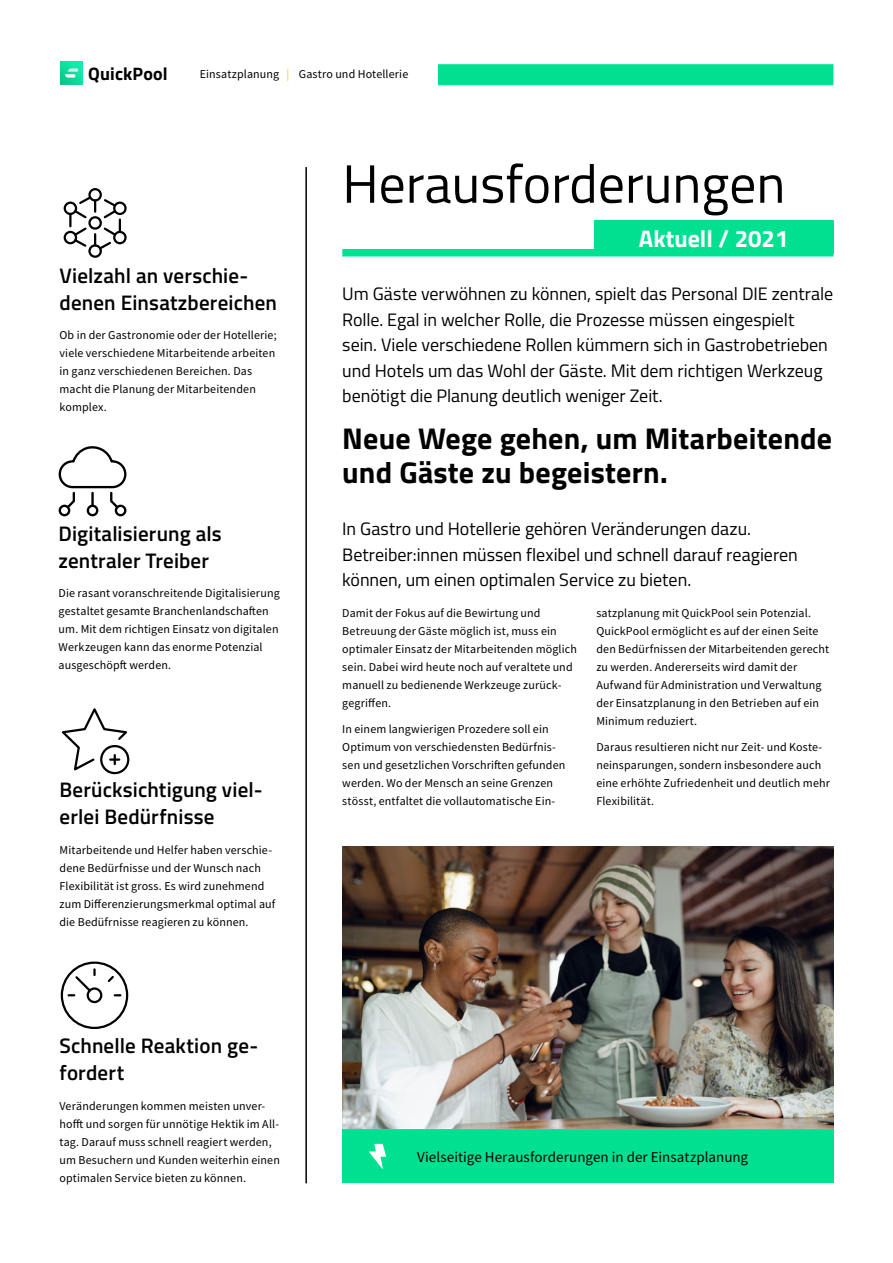
<style>
.page{position:relative;width:893px;height:1263px;background:#fff}
.page>*{position:absolute;margin:0;border:0;box-sizing:border-box;transform-origin:0 0}
.t1{font:54px "Titillium Web";color:#000}
.t2{font:700 30px/34.5px "Titillium Web";letter-spacing:.005em;color:#000}
.t3{font:700 24px "Titillium Web";color:#fff}
.t4{font:600 21px/27px "Titillium Web";letter-spacing:.01em;color:#000}
.t5{font:18px/25.5px "Titillium Web";letter-spacing:-.005em;color:#000}
.t6{font:700 18px "Titillium Web";letter-spacing:.01em;color:#000}
.t7{font:15px "Source Sans Pro";letter-spacing:.005em;color:#000}
.t8{font:12px/18px "Source Sans Pro";letter-spacing:.01em;color:#000}
.s1{color:#feca00}
</style>
<div class="page">
<div style="left:342px;top:1129px;width:491px;height:54px;background:#00e091"></div>
<svg style="left:369px;top:1144px;width:17px;height:25px"></svg>
<img style="left:342px;top:846px;width:491px;height:283px">
<div style="left:594px;top:220px;width:239px;height:34px;background:#00e091"></div>
<div style="left:88px;top:188px;width:14px;height:14px;border:2px solid #000;border-radius:50%"></div>
<div style="left:64px;top:202px;width:13px;height:13px;border:2px solid #000;border-radius:50%"></div>
<div style="left:113px;top:202px;width:14px;height:13px;border:2px solid #000;border-radius:50%"></div>
<div style="left:64px;top:231px;width:13px;height:13px;border:2px solid #000;border-radius:50%"></div>
<div style="left:113px;top:231px;width:14px;height:13px;border:2px solid #000;border-radius:50%"></div>
<div style="left:88px;top:244px;width:14px;height:14px;border:2px solid #000;border-radius:50%"></div>
<svg style="left:69px;top:194px;width:52px;height:57px"></svg>
<div style="left:100px;top:745px;width:29px;height:29px;border:2px solid #000;border-radius:50%"></div>
<svg style="left:62px;top:708px;width:68px;height:65px"></svg>
<div style="left:59px;top:505px;width:11px;height:11px;border:2px solid #000;border-radius:50%"></div>
<div style="left:87px;top:505px;width:11px;height:11px;border:2px solid #000;border-radius:50%"></div>
<div style="left:115px;top:505px;width:11px;height:11px;border:2px solid #000;border-radius:50%"></div>
<svg style="left:58px;top:446px;width:69px;height:64px"></svg>
<svg style="left:107px;top:976px;width:7px;height:6px"></svg>
<div style="left:61px;top:961px;width:67px;height:68px;border:2px solid #000;border-radius:50%"></div>
<svg style="left:69px;top:969px;width:27px;height:27px"></svg>
<div style="left:87px;top:987px;width:15px;height:16px;border:2px solid #000;border-radius:50%"></div>
<img style="left:60px;top:62px;width:23px;height:22px">
<hr style="left:305px;top:167px;width:2px;height:1016px;background:#000">
<div style="left:342px;top:249px;width:491px;height:8px;background:#00e091"></div>
<div style="left:438px;top:64px;width:395px;height:21px;background:#00e091"></div>
<h3 class="t6" style="left:88px;top:60px;width:81px">QuickPool</h3>
<p class="t8" style="left:200px;top:65px;width:210px">Einsatzplanung <span class="s1">|</span> Gastro und Hotellerie</p>
<h1 class="t1" style="left:342px;top:144px;width:445px">Herausforderungen</h1>
<h3 class="t4" style="left:59px;top:261px;width:219px">Vielzahl an verschie&shy;denen Einsatzbereichen</h3>
<p class="t8" style="left:59px;top:326px;width:219px">Ob in der Gastronomie oder der Hotellerie; viele verschiedene Mitarbeitende arbeiten in ganz verschiedenen Bereichen. Das macht die Planung der Mitarbeitenden komplex.</p>
<h3 class="t4" style="left:59px;top:519px;width:165px">Digitalisierung als zentraler Treiber</h3>
<p class="t8" style="left:59px;top:584px;width:223px">Die rasant voranschreitende Digitalisierung gestaltet gesamte Branchenlandschaften um. Mit dem richtigen Einsatz von digitalen Werkzeugen kann das enorme Potenzial ausgeschöpft werden.</p>
<h3 class="t4" style="left:60px;top:775px;width:205px">Berücksichtigung viel&shy;erlei Bedürfnisse</h3>
<p class="t8" style="left:60px;top:841px;width:217px">Mitarbeitende und Helfer haben verschie&shy;dene Bedürfnisse und der Wunsch nach Flexibilität ist gross. Es wird zunehmend zum Differenzierungsmerkmal optimal auf die Bedüfrnisse reagieren zu können.</p>
<h3 class="t4" style="left:60px;top:1031px;width:200px">Schnelle Reaktion ge&shy;fordert</h3>
<p class="t8" style="left:60px;top:1097px;width:222px">Veränderungen kommen meisten unver&shy;hofft und sorgen für unnötige Hektik im All&shy;tag. Darauf muss schnell reagiert werden, um Besuchern und Kunden weiterhin einen optimalen Service bieten zu können.</p>
<h3 class="t3" style="left:639px;top:221px;width:151px">Aktuell / 2021</h3>
<p class="t5" style="left:342px;top:280px;width:493px">Um Gäste verwöhnen zu können, spielt das Personal DIE zentrale Rolle. Egal in welcher Rolle, die Prozesse müssen eingespielt sein. Viele verschiedene Rollen kümmern sich in Gastrobetrieben und Hotels um das Wohl der Gäste. Mit dem richtigen Werkzeug benötigt die Planung deutlich weniger Zeit.</p>
<h2 class="t2" style="left:342px;top:419px;width:491px">Neue Wege gehen, um Mitarbeitende und Gäste zu begeistern.</h2>
<h3 class="t5" style="left:342px;top:515px;width:457px">In Gastro und Hotellerie gehören Veränderungen dazu.<br>Betreiber:innen müssen flexibel und schnell darauf reagieren können, um einen optimalen Service zu bieten.</h3>
<p class="t8" style="left:342px;top:603px;width:236px">Damit der Fokus auf die Bewirtung und Betreuung der Gäste möglich ist, muss ein optimaler Einsatz der Mitarbeitenden möglich sein. Dabei wird heute noch auf veraltete und manuell zu bedienende Werkzeuge zurück&shy;gegriffen.</p>
<p class="t8" style="left:342px;top:720px;width:225px">In einem langwierigen Prozedere soll ein Optimum von verschiedensten Bedürfnis&shy;sen und gesetzlichen Vorschriften gefunden werden. Wo der Mensch an seine Grenzen stösst, entfaltet die vollautomatische Ein-</p>
<p class="t8" style="left:596px;top:603px;width:234px">satzplanung mit QuickPool sein Potenzial.<br>QuickPool ermöglicht es auf der einen Seite den Bedürfnissen der Mitarbeitenden gerecht zu werden. Andererseits wird damit der Aufwand für Administration und Verwaltung der Einsatzplanung in den Betrieben auf ein Minimum reduziert.</p>
<p class="t8" style="left:596px;top:738px;width:235px">Daraus resultieren nicht nur Zeit- und Koste&shy;neinsparungen, sondern insbesondere auch eine erhöhte Zufriedenheit und deutlich mehr Flexibilität.</p>
<p class="t7" style="left:417px;top:1147px;width:333px">Vielseitige Herausforderungen in der Einsatzplanung</p>
</div>
